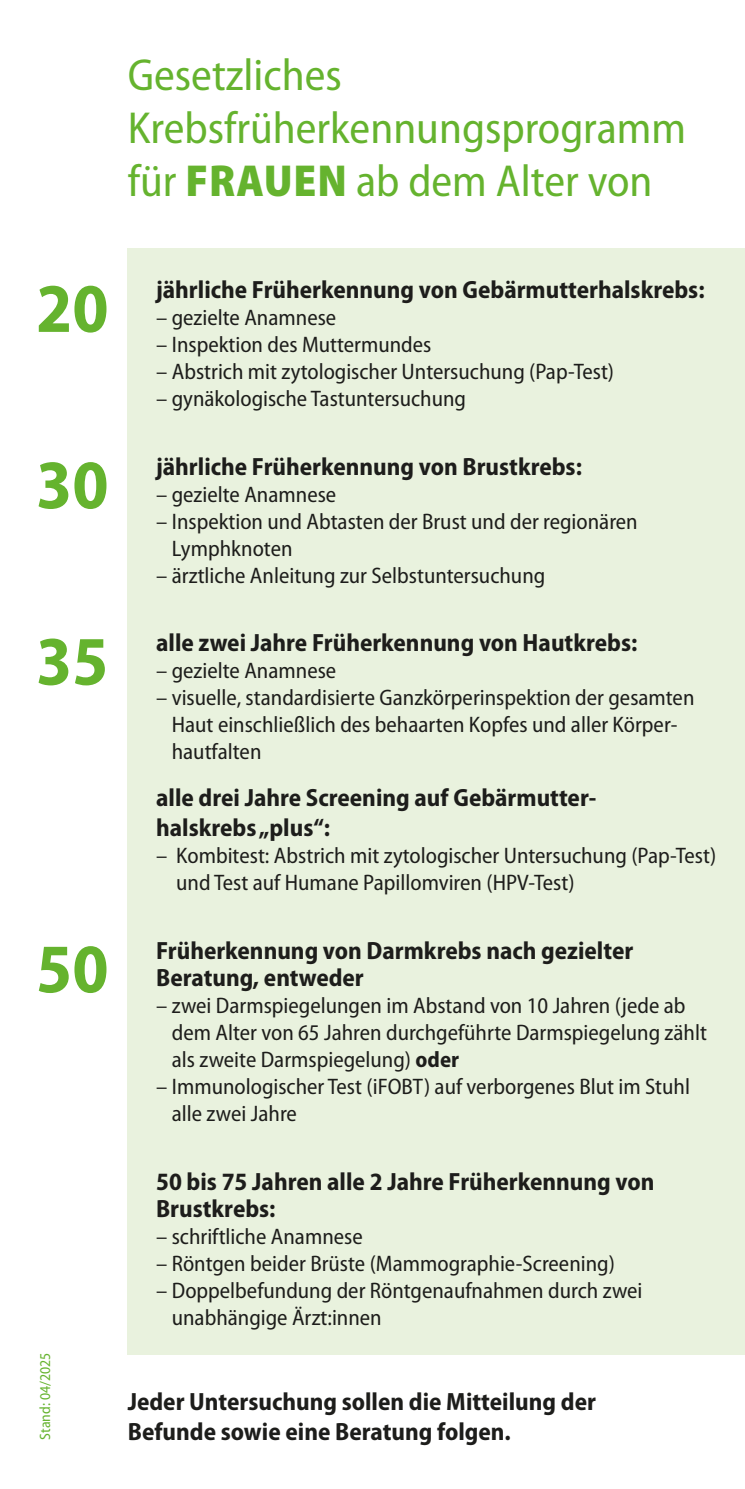
<style>
.page{position:relative;width:745px;height:1489px;background:#fff}
.page>*{position:absolute;margin:0;border:0;box-sizing:border-box;transform-origin:0 0}
.t1{font:700 semi-condensed 70px "Myriad Pro";color:#65b32e}
.t2{font:semi-condensed 45px/52.5px "Myriad Pro";color:#65b32e}
.t3{font:700 semi-condensed 25px/27.5px "Myriad Pro";color:#1d1d1b}
.t4{font:semi-condensed 22.5px/27px "Myriad Pro";color:#1d1d1b}
.t5{font:semi-condensed 15px "Myriad Pro";color:#65b32e}
.s1{font-weight:900}
.s2{font-weight:700}
</style>
<div class="page">
<div style="left:128px;top:248px;width:616px;height:1106px;background:#e9f2de"></div>
<h2 class="t2" style="left:128px;top:50px;width:559px">Gesetzliches<br>Krebsfrüherkennungsprogramm für <span class="s1">FRAUEN</span> ab dem Alter von</h2>
<h1 class="t1" style="left:36px;top:269px;width:74px">20</h1>
<p class="t3" style="left:156px;top:276px;width:549px">jährliche Früherkennung von Gebärmutterhalskrebs:</p>
<p class="t4" style="left:156px;top:304px;width:181px">– gezielte Anamnese</p>
<p class="t4" style="left:156px;top:331px;width:277px">– Inspektion des Muttermundes</p>
<p class="t4" style="left:156px;top:358px;width:459px">– Abstrich mit zytologischer Untersuchung (Pap-Test)</p>
<p class="t4" style="left:156px;top:385px;width:311px">– gynäkologische Tastuntersuchung</p>
<h1 class="t1" style="left:36px;top:445px;width:74px">30</h1>
<p class="t3" style="left:156px;top:453px;width:427px">jährliche Früherkennung von Brustkrebs:</p>
<p class="t4" style="left:156px;top:481px;width:181px">– gezielte Anamnese</p>
<p class="t4" style="left:172px;top:508px;width:467px;text-indent:-16px">– Inspektion und Abtasten der Brust und der regionären<br>Lymphknoten</p>
<p class="t4" style="left:156px;top:562px;width:390px">– ärztliche Anleitung zur Selbstuntersuchung</p>
<h1 class="t1" style="left:36px;top:622px;width:74px">35</h1>
<p class="t3" style="left:156px;top:629px;width:482px">alle zwei Jahre Früherkennung von Hautkrebs:</p>
<p class="t4" style="left:156px;top:657px;width:181px">– gezielte Anamnese</p>
<p class="t4" style="left:172px;top:684px;width:524px;text-indent:-16px">– visuelle, standardisierte Ganzkörperinspektion der gesamten<br>Haut einschließlich des behaarten Kopfes und aller Körper&shy;hautfalten</p>
<p class="t3" style="left:156px;top:783px;width:441px;line-height:30px">alle drei Jahre Screening auf Gebärmutter&shy;halskrebs „plus“:</p>
<p class="t4" style="left:176px;top:842px;width:541px;text-indent:-20px">– Kombitest: Abstrich mit zytologischer Untersuchung (Pap-Test) und Test auf Humane Papillomviren (HPV-Test)</p>
<h1 class="t1" style="left:36px;top:929px;width:74px">50</h1>
<p class="t3" style="left:156px;top:936px;width:478px">Früherkennung von Darmkrebs nach gezielter<br>Beratung, entweder</p>
<p class="t4" style="left:172px;top:992px;width:536px;text-indent:-16px">– zwei Darmspiegelungen im Abstand von 10 Jahren (jede ab dem Alter von 65 Jahren durchgeführte Darmspiegelung zählt als zweite Darmspiegelung) <span class="s2">oder</span></p>
<p class="t4" style="left:172px;top:1073px;width:519px;text-indent:-16px">– Immunologischer Test (iFOBT) auf verborgenes Blut im Stuhl alle zwei Jahre</p>
<p class="t3" style="left:156px;top:1167px;width:499px">50 bis 75 Jahren alle 2 Jahre Früherkennung von<br>Brustkrebs:</p>
<p class="t4" style="left:156px;top:1223px;width:208px">– schriftliche Anamnese</p>
<p class="t4" style="left:156px;top:1250px;width:460px">– Röntgen beider Brüste (Mammographie-Screening)</p>
<p class="t4" style="left:172px;top:1277px;width:472px;text-indent:-16px">– Doppelbefundung der Röntgenaufnahmen durch zwei unabhängige Ärzt:innen</p>
<p class="t5" style="left:37px;top:1439px;width:89px;rotate:-90deg">Stand: 04/2025</p>
<p class="t3" style="left:128px;top:1386px;width:469px;line-height:30px">Jeder Untersuchung sollen die Mitteilung der<br>Befunde sowie eine Beratung folgen.</p>
</div>
